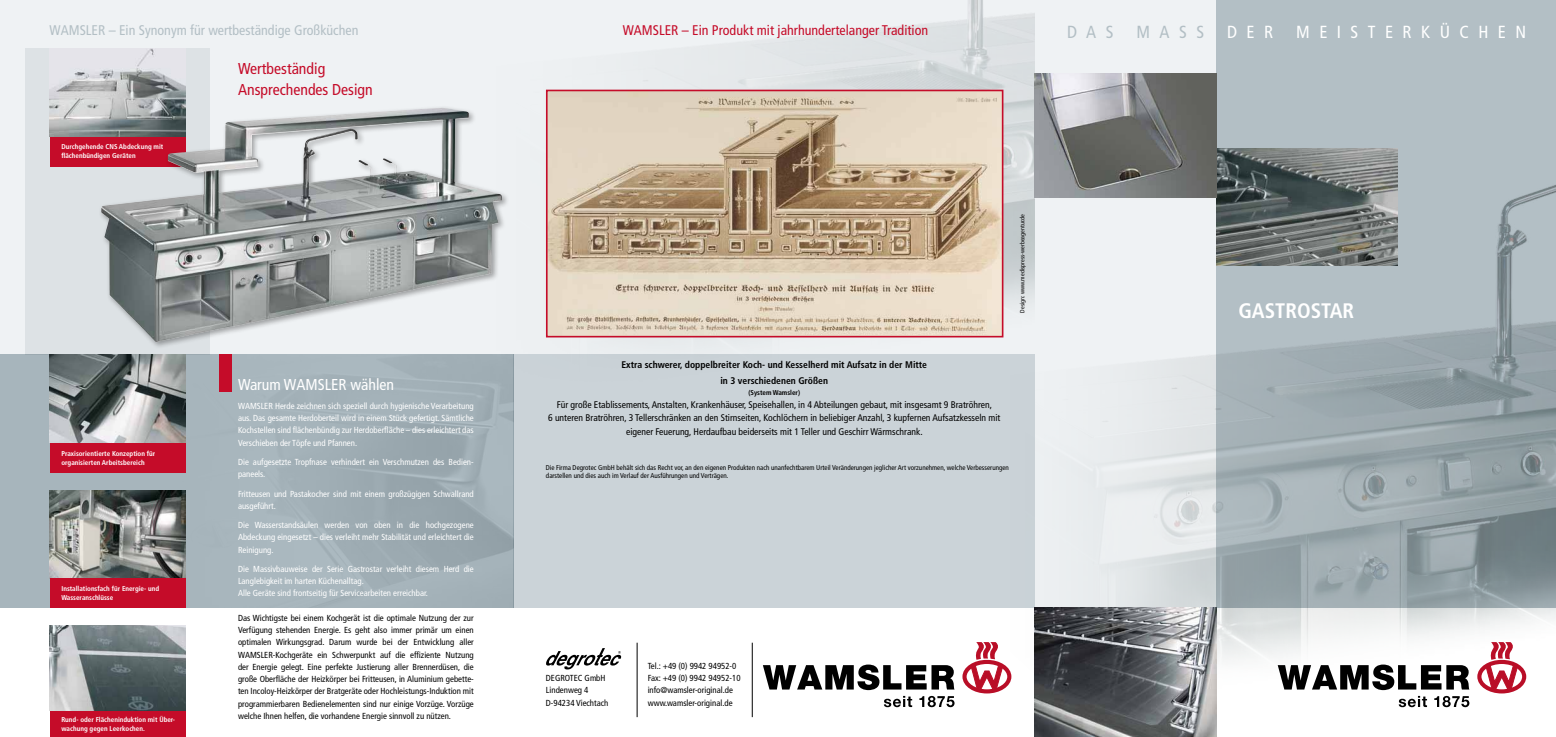
<style>
.page{position:relative;width:1556px;height:737px;background:#fff}
.page>*{position:absolute;margin:0;border:0;box-sizing:border-box;transform-origin:0 0}
.t1{font:700 condensed 21px "Frutiger";color:#fff}
.t2{font:condensed 17.5px "Frutiger";letter-spacing:.54em;color:#fff}
.t3{font:condensed 17.5px "Frutiger";letter-spacing:.54em;color:#b3bfc5}
.t4{font:condensed 15.75px/21px "Frutiger";color:#c50c29}
.t5{font:condensed 15.75px "Frutiger";color:#fff}
.t6{font:condensed 14px "Frutiger";color:#c50c29}
.t7{font:condensed 14px "Frutiger";color:#b3bfc5}
.t8{font:condensed 9.62px/13.1px "Frutiger";color:#000;text-align:center}
.t9{font:700 condensed 9.62px/15.8px "Frutiger";color:#000;text-align:center}
.t10{font:condensed 8.75px/12.2px "Frutiger";color:#000}
.t11{font:condensed 8.75px/12.2px "Frutiger";color:#fff}
.t12{font:700 condensed 7px/8.8px "Frutiger";color:#fff}
.t13{font:condensed 7px/8.4px "Frutiger";color:#000}
.t14{font:700 condensed 7px "Frutiger";color:#000}
.t15{font:condensed 6.12px "Frutiger";color:#000}
</style>
<div class="page">
<div style="left:0;top:0;width:1215px;height:608px;background:#eff2f4"></div>
<div style="left:513px;top:355px;width:521px;height:253px;background:#cbd3d8"></div>
<div style="left:25px;top:49px;width:184px;height:306px;background:#dde2e5"></div>
<div style="left:1215px;top:0;width:340px;height:608px;background:#b3bfc5"></div>
<img style="left:949px;top:127px;width:606px;height:610px">
<svg style="left:546px;top:648px;width:75px;height:21px"></svg>
<img style="left:1215px;top:149px;width:181px;height:117px">
<div style="left:0;top:355px;width:513px;height:253px;background:#a7b5bc"></div>
<img style="left:413px;top:0;width:621px;height:437px">
<div style="left:962px;top:660px;width:49px;height:33px;border:4px solid #b90e27;border-radius:50%"></div>
<svg style="left:969px;top:642px;width:35px;height:48px"></svg>
<svg style="left:763px;top:664px;width:191px;height:26px"></svg>
<svg style="left:883px;top:696px;width:71px;height:11px"></svg>
<img style="left:1034px;top:73px;width:181px;height:124px">
<img style="left:1034px;top:608px;width:181px;height:129px">
<img style="left:549px;top:93px;width:451px;height:241px">
<div style="left:546px;top:90px;width:457px;height:247px;border:2px solid #c50c29"></div>
<img style="left:169px;top:355px;width:344px;height:253px">
<hr style="left:636px;top:642px;width:1px;height:75px;background:#000">
<hr style="left:752px;top:642px;width:1px;height:75px;background:#000">
<div style="left:219px;top:355px;width:13px;height:37px;background:#c50c29"></div>
<img style="left:50px;top:49px;width:135px;height:88px">
<div style="left:50px;top:137px;width:135px;height:29px;background:#c50c29"></div>
<img style="left:50px;top:355px;width:136px;height:88px">
<div style="left:50px;top:443px;width:135px;height:29px;background:#c50c29"></div>
<img style="left:50px;top:490px;width:136px;height:88px">
<div style="left:50px;top:578px;width:135px;height:30px;background:#c50c29"></div>
<div style="left:50px;top:711px;width:135px;height:26px;background:#c50c29"></div>
<div style="left:1477px;top:660px;width:48px;height:33px;border:4px solid #b90e27;border-radius:50%"></div>
<svg style="left:1484px;top:642px;width:34px;height:48px"></svg>
<svg style="left:1277px;top:664px;width:192px;height:26px"></svg>
<svg style="left:1398px;top:696px;width:71px;height:11px"></svg>
<div style="left:99px;top:105px;width:410px;height:245px;background:#000;opacity:.35"></div>
<img style="left:227px;top:108px;width:213px;height:14px">
<img style="left:50px;top:625px;width:136px;height:86px">
<h3 class="t7" style="left:50px;top:22px;width:310px">WAMSLER – Ein Synonym für wertbeständige Großküchen</h3>
<p class="t12" style="left:61px;top:142px;width:103px">Durchgehende CNS Abdeckung mit flächenbündigen Geräten</p>
<h3 class="t4" style="left:238px;top:58px;width:136px">Wertbeständig<br>Ansprechendes Design</h3>
<p class="t12" style="left:61px;top:449px;width:95px">Praxisorientierte Konzeption für organisierten Arbeitsbereich</p>
<p class="t12" style="left:61px;top:584px;width:99px">Installationsfach für Energie- und<br>Wasseranschlüsse</p>
<p class="t12" style="left:61px;top:715px;width:115px">Rund- oder Flächeninduktion mit Über&shy;wachung gegen Leerkochen.</p>
<h3 class="t5" style="left:238px;top:375px;width:158px">Warum WAMSLER wählen</h3>
<p class="t11" style="left:238px;top:400px;width:237px;text-align:justify">WAMSLER Herde zeichnen sich speziell durch hygienische Verarbeitung aus. Das gesamte Herdoberteil wird in einem Stück gefertigt. Sämtliche Kochstellen sind flächenbündig zur Herdoberfläche – dies erleichtert das Verschieben der Töpfe und Pfannen.</p>
<p class="t11" style="left:238px;top:456px;width:237px">Die aufgesetzte Tropfnase verhindert ein Verschmutzen des Bedien&shy;paneels.</p>
<p class="t11" style="left:238px;top:487px;width:237px">Fritteusen und Pastakocher sind mit einem großzügigen Schwallrand ausgeführt.</p>
<p class="t11" style="left:238px;top:519px;width:237px;text-align:justify">Die Wasserstandsäulen werden von oben in die hochgezogene Abdeckung eingesetzt – dies verleiht mehr Stabilität und erleichtert die Reinigung.</p>
<p class="t11" style="left:238px;top:562px;width:237px">Die Massivbauweise der Serie Gastrostar verleiht diesem Herd die<br>Langlebigkeit im harten Küchenalltag.<br>Alle Geräte sind frontseitig für Servicearbeiten erreichbar.</p>
<p class="t10" style="left:238px;top:611px;width:237px;text-align:justify">Das Wichtigste bei einem Kochgerät ist die optimale Nutzung der zur Verfügung stehenden Energie. Es geht also immer primär um einen optimalen Wirkungsgrad. Darum wurde bei der Entwicklung aller WAMSLER-Kochgeräte ein Schwerpunkt auf die effiziente Nutzung der Energie gelegt. Eine perfekte Justierung aller Brennerdüsen, die große Oberfläche der Heizkörper bei Fritteusen, in Aluminium gebette&shy;ten Incoloy-Heizkörper der Bratgeräte oder Hochleistungs-Induktion mit programmierbaren Bedienelementen sind nur einige Vorzüge. Vorzüge welche Ihnen helfen, die vorhandene Energie sinnvoll zu nützen.</p>
<h3 class="t6" style="left:622px;top:22px;width:307px">WAMSLER – Ein Produkt mit jahrhundertelanger Tradition</h3>
<h2 class="t3" style="left:1067px;top:22px;width:48px">DAS</h2>
<h2 class="t3" style="left:1136px;top:22px;width:69px">MASS</h2>
<h2 class="t2" style="left:1226px;top:22px;width:48px">DER</h2>
<h2 class="t2" style="left:1296px;top:22px;width:231px">MEISTERKÜCHEN</h2>
<p class="t15" style="left:1018px;top:313px;width:100px;rotate:-90deg">Design: www.medispress-werbeagentur.de</p>
<p class="t9" style="left:621px;top:356px;width:307px">Extra schwerer, doppelbreiter Koch- und Kesselherd mit Aufsatz in der Mitte in 3 verschiedenen Größen</p>
<p class="t14" style="left:748px;top:388px;width:53px">(System Wamsler)</p>
<p class="t8" style="left:548px;top:398px;width:454px">Für große Etablissements, Anstalten, Krankenhäuser, Speisehallen, in 4 Abteilungen gebaut, mit insgesamt 9 Bratröhren,<br>6 unteren Bratröhren, 3 Tellerschränken an den Stirnseiten, Kochlöchern in beliebiger Anzahl, 3 kupfernen Aufsatzkesseln mit eigener Feuerung, Herdaufbau beiderseits mit 1 Teller und Geschirr Wärmschrank.</p>
<p class="t13" style="left:546px;top:463px;width:464px">Die Firma Degrotec GmbH behält sich das Recht vor, an den eigenen Produkten nach unanfechtbarem Urteil Veränderungen jeglicher Art vorzunehmen, welche Verbesserungen darstellen und dies auch im Verlauf der Ausführungen und Verträgen.</p>
<h1 class="t1" style="left:1238px;top:298px;width:117px">GASTROSTAR</h1>
<p class="t10" style="left:546px;top:672px;width:64px">DEGROTEC GmbH<br>Lindenweg 4<br>D-94234 Viechtach</p>
<p class="t10" style="left:647px;top:660px;width:94px">Tel.: +49 (0) 9942 94952-0<br>Fax: +49 (0) 9942 94952-10 info@wamsler-original.de www.wamsler-original.de</p>
</div>
